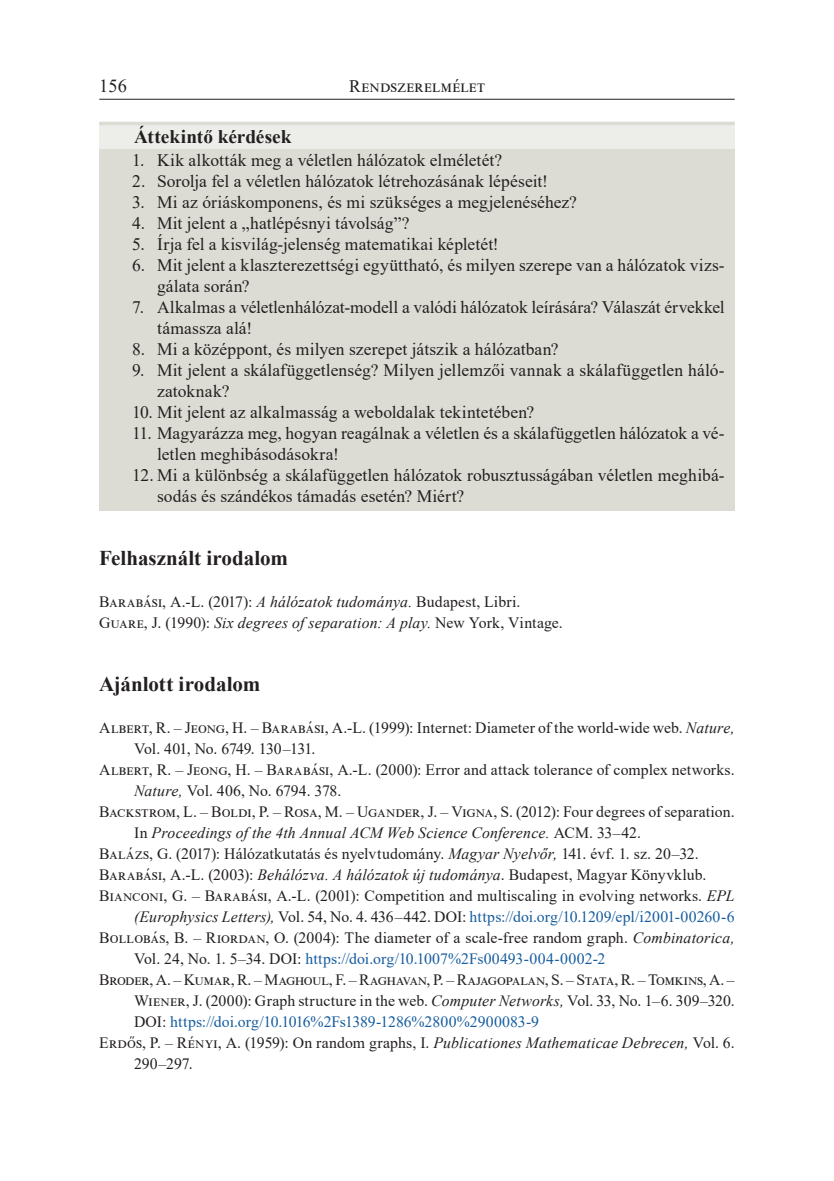
<style>
.page{position:relative;width:834px;height:1181px;background:#fff}
.page>*{position:absolute;margin:0;border:0;box-sizing:border-box;transform-origin:0 0}
._1_1_Alfejezetcím{font:700 21px "Times New Roman";color:#231f20}
.Ellenőrző_kérdés_cím{font:700 19.25px "Times New Roman";color:#231f20}
.t1{font:18.38px "Times New Roman";color:#231f20}
.t2{font:17.5px/21px "Times New Roman";letter-spacing:.005em;color:#231f20}
._5__Irodalom{font:15.75px/21px "Times New Roman";letter-spacing:.005em;color:#231f20}
.s1{font-style:italic}
.s2{color:#175d9e}
</style>
<div class="page">
<hr style="left:99px;top:99px;width:635px;height:1px;background:#231f20">
<div style="left:99px;top:122px;width:635px;height:32px;background:#ededea"></div>
<hr style="left:99px;top:122px;width:635px;height:3px;background:#dcdcd4">
<div style="left:99px;top:149px;width:635px;height:26px;background:#dcdcd4"></div>
<div style="left:99px;top:170px;width:635px;height:26px;background:#dcdcd4"></div>
<div style="left:99px;top:191px;width:635px;height:26px;background:#dcdcd4"></div>
<div style="left:99px;top:212px;width:635px;height:26px;background:#dcdcd4"></div>
<div style="left:99px;top:233px;width:635px;height:26px;background:#dcdcd4"></div>
<div style="left:99px;top:254px;width:635px;height:47px;background:#dcdcd4"></div>
<div style="left:99px;top:296px;width:635px;height:47px;background:#dcdcd4"></div>
<div style="left:99px;top:338px;width:635px;height:26px;background:#dcdcd4"></div>
<div style="left:99px;top:359px;width:635px;height:47px;background:#dcdcd4"></div>
<div style="left:99px;top:401px;width:635px;height:26px;background:#dcdcd4"></div>
<div style="left:99px;top:422px;width:635px;height:47px;background:#dcdcd4"></div>
<div style="left:99px;top:464px;width:635px;height:47px;background:#dcdcd4"></div>
<p class="t1" style="left:99px;top:73px;width:29px">156</p>
<p class="t2" style="left:349px;top:75px;width:138px">Rendszerelmélet</p>
<p class="Ellenőrző_kérdés_cím" style="left:134px;top:123px;width:159px">Áttekintő kérdések</p>
<p class="t2" style="left:132px;top:149px;width:371px">1. Kik alkották meg a véletlen hálózatok elméletét?</p>
<p class="t2" style="left:132px;top:170px;width:417px">2. Sorolja fel a véletlen hálózatok létrehozásának lépéseit!</p>
<p class="t2" style="left:132px;top:191px;width:446px">3. Mi az óriáskomponens, és mi szükséges a megjelenéséhez?</p>
<p class="t2" style="left:132px;top:212px;width:279px">4. Mit jelent a „hatlépésnyi távolság”?</p>
<p class="t2" style="left:132px;top:233px;width:368px">5. Írja fel a kisvilág-jelenség matematikai képletét!</p>
<p class="t2" style="left:157px;top:254px;width:569px;text-indent:-25px">6. Mit jelent a klaszterezettségi együttható, és milyen szerepe van a hálózatok vizs&shy;gálata során?</p>
<p class="t2" style="left:157px;top:296px;width:569px;text-indent:-25px">7. Alkalmas a véletlenhálózat-modell a valódi hálózatok leírására? Válaszát érvekkel támassza alá!</p>
<p class="t2" style="left:132px;top:338px;width:428px">8. Mi a középpont, és milyen szerepet játszik a hálózatban?</p>
<p class="t2" style="left:157px;top:359px;width:569px;text-indent:-25px">9. Mit jelent a skálafüggetlenség? Milyen jellemzői vannak a skálafüggetlen háló&shy;zatoknak?</p>
<p class="t2" style="left:132px;top:401px;width:403px">10. Mit jelent az alkalmasság a weboldalak tekintetében?</p>
<p class="t2" style="left:157px;top:422px;width:569px;text-indent:-25px">11. Magyarázza meg, hogyan reagálnak a véletlen és a skálafüggetlen hálózatok a vé&shy;letlen meghibásodásokra!</p>
<p class="t2" style="left:157px;top:464px;width:569px;text-indent:-25px">12. Mi a különbség a skálafüggetlen hálózatok robusztusságában véletlen meghibá&shy;sodás és szándékos támadás esetén? Miért?</p>
<p class="_1_1_Alfejezetcím" style="left:99px;top:543px;width:190px">Felhasznált irodalom</p>
<p class="_5__Irodalom" style="left:99px;top:591px;width:422px">Barabási, A.-L. (2017): <span class="s1">A hálózatok tudománya.</span> Budapest, Libri.</p>
<p class="_5__Irodalom" style="left:99px;top:612px;width:465px">Guare, J. (1990): <span class="s1">Six degrees of separation: A play.</span> New York, Vintage.</p>
<p class="_1_1_Alfejezetcím" style="left:99px;top:669px;width:162px">Ajánlott irodalom</p>
<p class="_5__Irodalom" style="left:134px;top:717px;width:602px;text-indent:-35px">Albert, R. – Jeong, H. – Barabási, A.-L. (1999): Internet: Diameter of the world-wide web. <span class="s1">Nature,<br></span>Vol. 401, No. 6749. 130–131.</p>
<p class="_5__Irodalom" style="left:134px;top:759px;width:602px;text-indent:-35px">Albert, R. – Jeong, H. – Barabási, A.-L. (2000): Error and attack tolerance of complex networks.<br><span class="s1">Nature,</span> Vol. 406, No. 6794. 378.</p>
<p class="_5__Irodalom" style="left:134px;top:801px;width:602px;text-indent:-35px">Backstrom, L. – Boldi, P. – Rosa, M. – Ugander, J. – Vigna, S. (2012): Four degrees of separation.<br>In <span class="s1">Proceedings of the 4th Annual ACM Web Science Conference.</span> ACM. 33–42.</p>
<p class="_5__Irodalom" style="left:99px;top:843px;width:601px">Balázs, G. (2017): Hálózatkutatás és nyelvtudomány. <span class="s1">Magyar Nyelvőr,</span> 141. évf. 1. sz. 20–32.</p>
<p class="_5__Irodalom" style="left:99px;top:864px;width:608px">Barabási, A.-L. (2003): <span class="s1">Behálózva. A hálózatok új tudománya</span>. Budapest, Magyar Könyvklub.</p>
<p class="_5__Irodalom" style="left:99px;top:885px;width:636px;text-align:right">Bianconi, G. – Barabási, A.-L. (2001): Competition and multiscaling in evolving networks. <span class="s1">EPL (Europhysics Letters),</span> Vol. 54, No. 4. 436–442. DOI: <span class="s2">https://doi.org/10.1209/epl/i2001-00260-6</span></p>
<p class="_5__Irodalom" style="left:134px;top:927px;width:602px;text-indent:-35px">Bollobás, B. – Riordan, O. (2004): The diameter of a scale-free random graph. <span class="s1">Combinatorica,<br></span>Vol. 24, No. 1. 5–34. DOI: <span class="s2">https://doi.org/10.1007%2Fs00493-004-0002-2</span></p>
<p class="_5__Irodalom" style="left:134px;top:969px;width:602px;text-align:justify;text-indent:-35px">Broder, A. – Kumar, R. – Maghoul, F. –Raghavan, P. –Rajagopalan, S. – Stata, R. – Tomkins, A. – Wiener, J. (2000): Graph structure in the web. <span class="s1">Computer Networks,</span> Vol. 33, No. 1–6. 309–320.<br>DOI: <span class="s2">https://doi.org/10.1016%2Fs1389-1286%2800%2900083-9</span></p>
<p class="_5__Irodalom" style="left:134px;top:1032px;width:602px;text-indent:-35px">Erdős, P. – Rényi, A. (1959): On random graphs, I. <span class="s1">Publicationes Mathematicae Debrecen,</span> Vol. 6.<br>290–297.</p>
</div>
